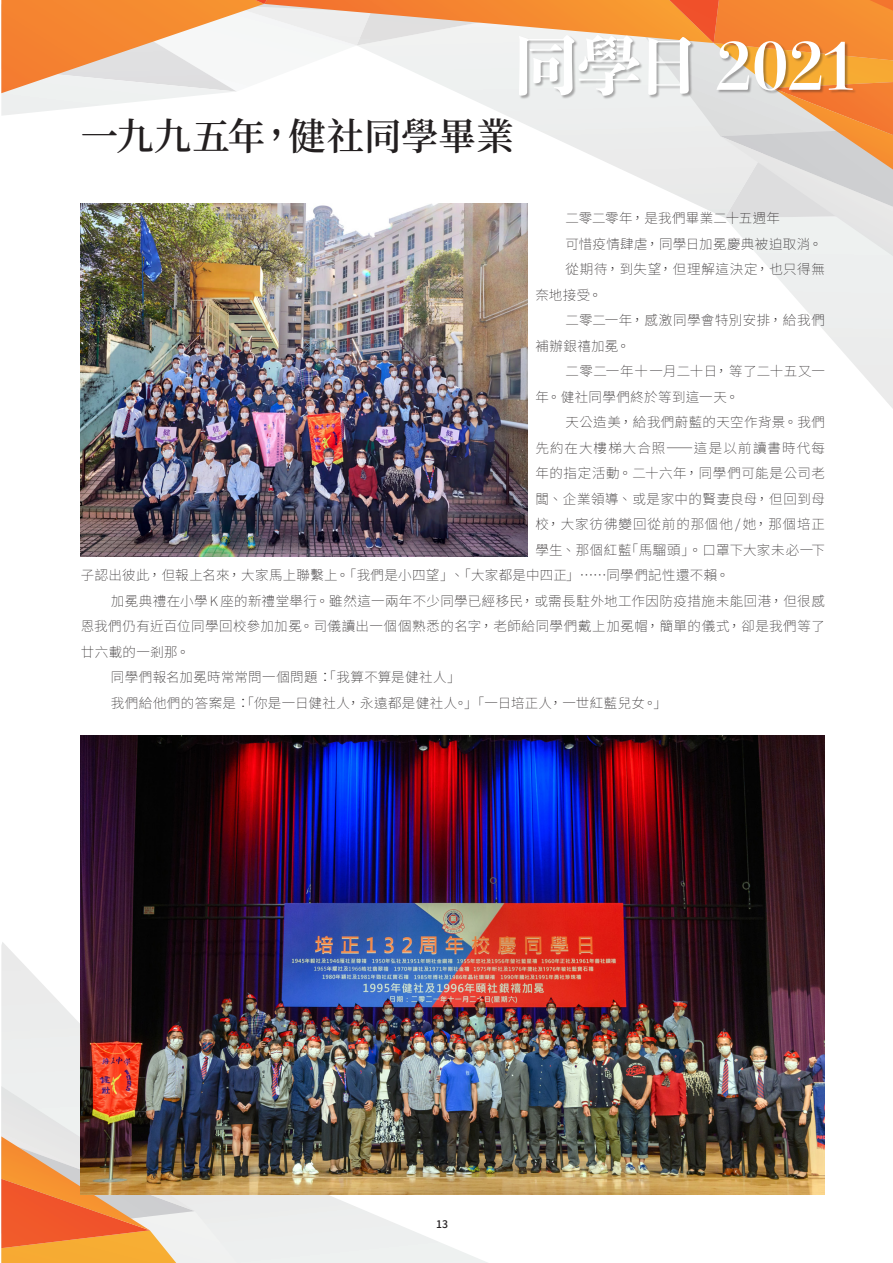
<style>
.page{position:relative;width:893px;height:1263px;background:#fff}
.page>*{position:absolute;margin:0;border:0;box-sizing:border-box;transform-origin:0 0}
.大題_C{font:800 64.05px "Toppan Bunkyu Midashi Mincho Std N";letter-spacing:-.015em;color:#fff}
.大題_C-2{font:600 37.5px "Source Han Serif TC";color:#231f20}
.內文_Indent{font:200 13.5px/25.5px "Source Han Sans TW";letter-spacing:.035em;color:#231f20}
.內文_Indent-2{font:200 13.5px/25.5px "Source Han Sans TW";letter-spacing:.055em;color:#231f20}
.內文_Indent-3{font:200 13.5px "Source Han Sans TW";letter-spacing:.065em;color:#231f20}
.內文_Indent-4{font:200 13.5px "Source Han Sans TW";letter-spacing:.085em;color:#231f20}
.內文_Indent-5{font:200 13.5px "Source Han Sans TW";letter-spacing:.01em;color:#231f20}
.t1{font:500 10.5px "Source Han Sans TW";color:#231f20}
</style>
<div class="page">
<svg style="left:1px;top:0;width:892px;height:424px"></svg>
<svg style="left:247px;top:1195px;width:241px;height:68px"></svg>
<svg style="left:1px;top:941px;width:246px;height:322px"></svg>
<div style="left:519px;top:35px;width:338px;height:64px;background:#231f20;opacity:.35"></div>
<img style="left:81px;top:735px;width:744px;height:460px">
<img style="left:81px;top:204px;width:446px;height:352px">
<p class="大題_C" style="left:514px;top:16px;width:342px">同學日 2021</p>
<p class="大題_C-2" style="left:81px;top:115px;width:435px">一九九五年，健社同學畢業</p>
<p class="內文_Indent-5" style="left:565px;top:211px;width:216px">二零二零年，是我們畢業二十五週年</p>
<p class="內文_Indent" style="left:565px;top:231px;width:258px">可惜疫情肆虐，同學日加冕慶典被迫取消。</p>
<p class="內文_Indent-2" style="left:535px;top:257px;width:291px;text-indent:30px">從期待，到失望，但理解這決定，也只得無奈地接受。</p>
<p class="內文_Indent" style="left:535px;top:308px;width:291px;text-indent:30px">二零二一年，感激同學會特別安排，給我們補辦銀禧加冕。</p>
<p class="內文_Indent" style="left:535px;top:359px;width:291px;text-indent:30px">二零二一年十一月二十日，等了二十五又一年。健社同學們終於等到這一天。</p>
<p class="內文_Indent" style="left:565px;top:410px;width:261px">天公造美，給我們蔚藍的天空作背景。我們</p>
<p class="內文_Indent-4" style="left:535px;top:440px;width:291px">先約在大樓梯大合照——這是以前讀書時代每</p>
<p class="內文_Indent" style="left:535px;top:461px;width:291px">年的指定活動。二十六年，同學們可能是公司老</p>
<p class="內文_Indent" style="left:535px;top:486px;width:291px">闆、企業領導、或是家中的賢妻良母，但回到母</p>
<p class="內文_Indent-3" style="left:535px;top:517px;width:291px">校，大家彷彿變回從前的那個他/她，那個培正</p>
<p class="內文_Indent" style="left:535px;top:537px;width:291px">學生、那個紅藍「馬騮頭」。口罩下大家未必一下</p>
<p class="內文_Indent" style="left:81px;top:563px;width:650px">子認出彼此，但報上名來，大家馬上聯繫上。「我們是小四望」、「大家都是中四正」⋯⋯同學們記性還不賴。</p>
<p class="內文_Indent" style="left:81px;top:588px;width:746px;text-align:justify;text-indent:30px">加冕典禮在小學 K 座的新禮堂舉行。雖然這一兩年不少同學已經移民，或需長駐外地工作因防疫措施未能回港，但很感恩我們仍有近百位同學回校參加加冕。司儀讀出一個個熟悉的名字，老師給同學們戴上加冕帽，簡單的儀式，卻是我們等了廿六載的一剎那。</p>
<p class="內文_Indent" style="left:111px;top:665px;width:351px">同學們報名加冕時常常問一個問題：「我算不算是健社人」</p>
<p class="內文_Indent" style="left:111px;top:690px;width:557px">我們給他們的答案是：「你是一日健社人，永遠都是健社人。」「一日培正人，一世紅藍兒女。」</p>
<p class="t1" style="left:436px;top:1218px;width:13px">13</p>
</div>
